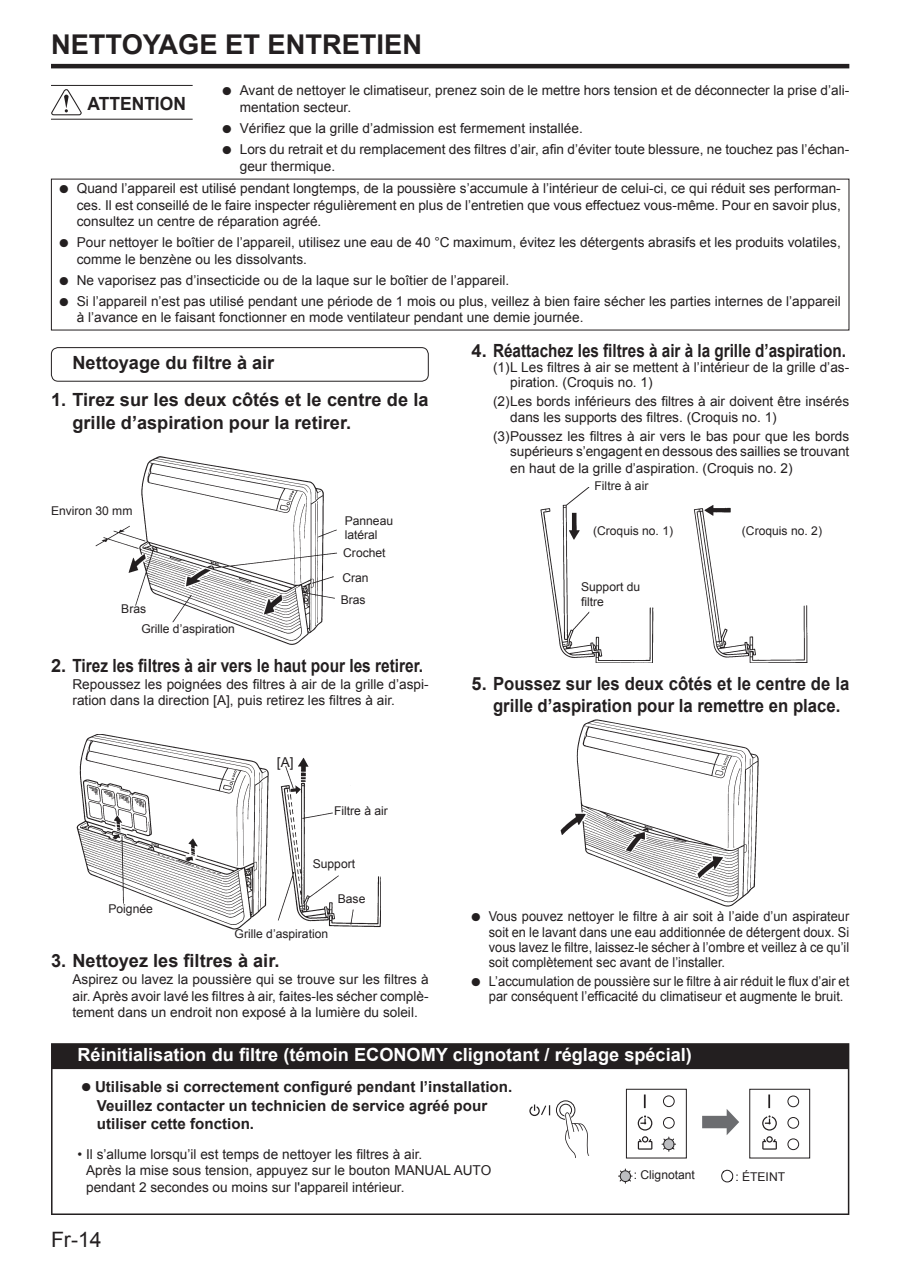
<style>
.page{position:relative;width:902px;height:1274px;background:#fff}
.page>*{position:absolute;margin:0;border:0;box-sizing:border-box;transform-origin:0 0}
.t1{font:700 27.3px "Arial";color:#231f20}
.t2{font:21.18px "Arial";color:#231f20}
.t3{font:700 18.2px/22.8px "Arial";color:#231f20}
.t4{font:700 18.2px "Arial";color:#fff}
.t5{font:700 18.2px "Arial";color:#231f20;scale:.96 1}
.t6{font:700 15.05px/18.2px "Arial";color:#231f20}
.t7{font:13.65px/16.6px "Arial";color:#231f20}
.t8{font:13.65px/15px "Arial";color:#231f20;text-align:justify;scale:.94 1}
.t9{font:13.65px/15px "Arial";color:#231f20;scale:.95 1}
.t10{font:12.08px/13.7px "Arial";color:#231f20}
</style>
<div class="page">
<hr style="left:51px;top:64px;width:798px;height:4px;background:#231f20">
<img style="left:95px;top:456px;width:242px;height:189px">
<img style="left:77px;top:734px;width:304px;height:195px">
<img style="left:541px;top:487px;width:267px;height:176px">
<img style="left:561px;top:719px;width:198px;height:188px">
<div style="left:51px;top:347px;width:378px;height:35px;border:1px solid #231f20;border-radius:7px"></div>
<div style="left:52px;top:1044px;width:796px;height:24px;background:#231f20"></div>
<hr style="left:51px;top:1043px;width:798px;height:2px;background:#231f20">
<hr style="left:51px;top:1045px;width:2px;height:22px;background:#231f20">
<svg style="left:848px;top:1045px;width:1px;height:22px"></svg>
<hr style="left:51px;top:1067px;width:798px;height:2px;background:#231f20">
<hr style="left:51px;top:1069px;width:2px;height:144px;background:#231f20">
<hr style="left:848px;top:1069px;width:1px;height:144px;background:#231f20">
<hr style="left:51px;top:1213px;width:798px;height:2px;background:#231f20">
<svg style="left:721px;top:1169px;width:12px;height:13px"></svg>
<svg style="left:618px;top:1168px;width:15px;height:16px"></svg>
<svg style="left:529px;top:1104px;width:21px;height:12px"></svg>
<svg style="left:556px;top:1100px;width:34px;height:58px"></svg>
<svg style="left:625px;top:1088px;width:185px;height:71px"></svg>
<div style="left:663px;top:1095px;width:12px;height:12px;border:1px solid #231f20;border-radius:50%"></div>
<svg style="left:51px;top:89px;width:31px;height:27px"></svg>
<hr style="left:51px;top:85px;width:142px;height:1px;background:#231f20">
<hr style="left:51px;top:119px;width:142px;height:1px;background:#231f20">
<h1 class="t1" style="left:51px;top:29px;width:372px">NETTOYAGE ET ENTRETIEN</h1>
<h3 class="t5" style="left:87px;top:93px;width:104px">ATTENTION</h3>
<p class="t7" style="left:240px;top:82px;width:611px;text-indent:-17px">● Avant de nettoyer le climatiseur, prenez soin de le mettre hors tension et de déconnecter la prise d’ali&shy;mentation secteur.</p>
<p class="t7" style="left:223px;top:120px;width:362px">● Vérifiez que la grille d’admission est fermement installée.</p>
<p class="t7" style="left:240px;top:141px;width:611px;text-indent:-17px">● Lors du retrait et du remplacement des filtres d’air, afin d’éviter toute blessure, ne touchez pas l’échan&shy;geur thermique.</p>
<p class="t7" style="left:77px;top:180px;width:765px;text-align:justify;text-indent:-17px">● Quand l’appareil est utilisé pendant longtemps, de la poussière s’accumule à l’intérieur de celui-ci, ce qui réduit ses performan&shy;ces. Il est conseillé de le faire inspecter régulièrement en plus de l’entretien que vous effectuez vous-même. Pour en savoir plus, consultez un centre de réparation agréé.</p>
<p class="t7" style="left:77px;top:234px;width:765px;text-indent:-17px">● Pour nettoyer le boîtier de l’appareil, utilisez une eau de 40 °C maximum, évitez les détergents abrasifs et les produits volatiles, comme le benzène ou les dissolvants.</p>
<p class="t7" style="left:60px;top:272px;width:451px">● Ne vaporisez pas d’insecticide ou de la laque sur le boîtier de l’appareil.</p>
<p class="t7" style="left:77px;top:293px;width:765px;text-indent:-17px">● Si l’appareil n’est pas utilisé pendant une période de 1 mois ou plus, veillez à bien faire sécher les parties internes de l’appareil à l’avance en le faisant fonctionner en mode ventilateur pendant une demie journée.</p>
<h3 class="t3" style="left:72px;top:351px;width:203px">Nettoyage du filtre à air</h3>
<h3 class="t3" style="left:72px;top:389px;width:358px;text-indent:-21px">1. Tirez sur les deux côtés et le centre de la grille d’aspiration pour la retirer.</h3>
<h3 class="t3" style="left:472px;top:339px;width:376px">4. Réattachez les filtres à air à la grille d’aspiration.</h3>
<p class="t7" style="left:510px;top:360px;width:340px;line-height:15px;text-indent:-17px">(1) L Les filtres à air se mettent à l’intérieur de la grille d’as&shy;piration. (Croquis no. 1)</p>
<p class="t7" style="left:510px;top:394px;width:340px;line-height:15px;text-indent:-17px">(2) Les bords inférieurs des filtres à air doivent être insérés dans les supports des filtres. (Croquis no. 1)</p>
<p class="t7" style="left:493px;top:429px;width:358px;line-height:15px;text-align:right">(3) Poussez les filtres à air vers le bas pour que les bords supérieurs s’engagent en dessous des saillies se trouvant</p>
<p class="t7" style="left:510px;top:460px;width:284px">en haut de la grille d’aspiration. (Croquis no. 2)</p>
<p class="t10" style="left:51px;top:504px;width:83px">Environ 30 mm</p>
<p class="t10" style="left:121px;top:602px;width:26px">Bras</p>
<p class="t10" style="left:141px;top:622px;width:95px">Grille d’aspiration</p>
<p class="t10" style="left:345px;top:514px;width:50px">Panneau latéral</p>
<p class="t10" style="left:342px;top:570px;width:28px">Cran</p>
<p class="t10" style="left:343px;top:546px;width:44px">Crochet</p>
<p class="t10" style="left:341px;top:593px;width:26px">Bras</p>
<h3 class="t3" style="left:51px;top:654px;width:374px">2. Tirez les filtres à air vers le haut pour les retirer.</h3>
<p class="t7" style="left:72px;top:676px;width:358px">Repoussez les poignées des filtres à air de la grille d’aspi&shy;ration dans la direction [A], puis retirez les filtres à air.</p>
<p class="t10" style="left:108px;top:902px;width:46px">Poignée</p>
<p class="t7" style="left:277px;top:754px;width:18px">[A]</p>
<p class="t10" style="left:334px;top:804px;width:55px">Filtre à air</p>
<p class="t10" style="left:313px;top:856px;width:44px">Support</p>
<p class="t10" style="left:338px;top:892px;width:29px">Base</p>
<p class="t10" style="left:235px;top:927px;width:95px">Grille d’aspiration</p>
<h3 class="t3" style="left:51px;top:950px;width:230px">3. Nettoyez les filtres à air.</h3>
<p class="t7" style="left:72px;top:971px;width:358px;text-align:justify">Aspirez ou lavez la poussière qui se trouve sur les filtres à air. Après avoir lavé les filtres à air, faites-les sécher complè&shy;tement dans un endroit non exposé à la lumière du soleil.</p>
<p class="t10" style="left:594px;top:479px;width:55px">Filtre à air</p>
<p class="t10" style="left:593px;top:524px;width:82px">(Croquis no. 1)</p>
<p class="t10" style="left:581px;top:580px;width:61px;line-height:15px">Support du filtre</p>
<p class="t10" style="left:742px;top:524px;width:82px">(Croquis no. 2)</p>
<h3 class="t3" style="left:493px;top:672px;width:358px;text-indent:-21px">5. Poussez sur les deux côtés et le centre de la grille d’aspiration pour la remettre en place.</h3>
<p class="t8" style="left:489px;top:909px;width:385px;text-indent:-17px">● Vous pouvez nettoyer le filtre à air soit à l’aide d’un aspirateur soit en le lavant dans une eau additionnée de détergent doux. Si vous lavez le filtre, laissez-le sécher à l’ombre et veillez à ce qu’il soit complètement sec avant de l’installer.</p>
<p class="t9" style="left:489px;top:974px;width:381px;text-indent:-17px">● L’accumulation de poussière sur le filtre à air réduit le flux d’air et par conséquent l’efficacité du climatiseur et augmente le bruit.</p>
<h3 class="t4" style="left:78px;top:1045px;width:616px">Réinitialisation du filtre (témoin ECONOMY clignotant / réglage spécial)</h3>
<p class="t6" style="left:82px;top:1078px;width:432px">● Utilisable si correctement configuré pendant l’installation.</p>
<p class="t6" style="left:97px;top:1096px;width:392px">Veuillez contacter un technicien de service agréé pour utiliser cette fonction.</p>
<p class="t7" style="left:86px;top:1146px;width:407px;text-indent:-9px">• Il s’allume lorsqu’il est temps de nettoyer les filtres à air.<br>Après la mise sous tension, appuyez sur le bouton MANUAL AUTO pendant 2 secondes ou moins sur l'appareil intérieur.</p>
<h2 class="t2" style="left:51px;top:1227px;width:52px">Fr-14</h2>
<p class="t10" style="left:634px;top:1168px;width:63px">: Clignotant</p>
<p class="t10" style="left:735px;top:1170px;width:51px">: ÉTEINT</p>
</div>
